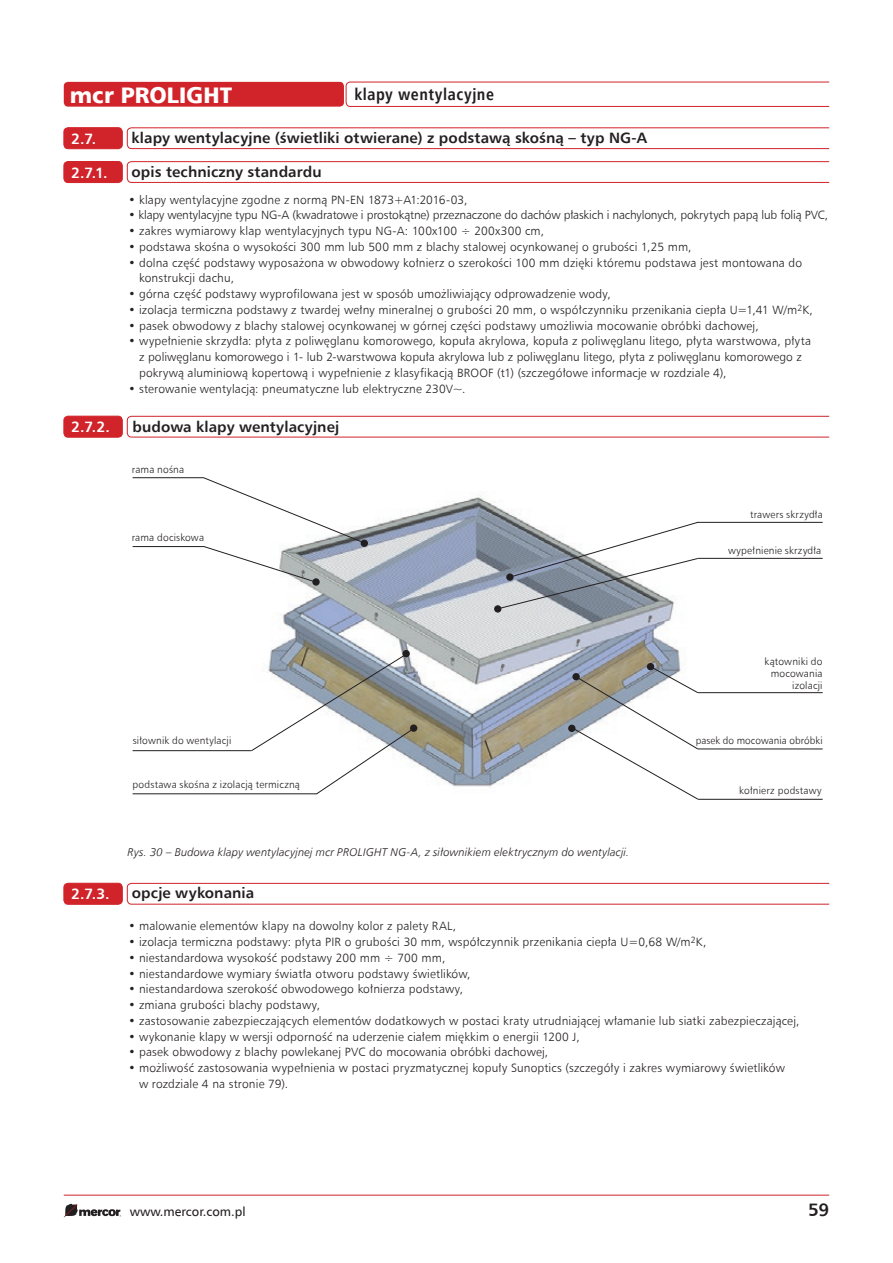
<style>
.page{position:relative;width:893px;height:1263px;background:#fff}
.page>*{position:absolute;margin:0;border:0;box-sizing:border-box;transform-origin:0 0}
.t1{font:22.5px "Humnst 777 Blk EU";color:#fff}
.t2{font:700 18px "Humnst 777 EU";color:#231f20}
.t3{font:700 16.5px "Humnst 777 Cn EU";letter-spacing:.035em;color:#231f20}
.t4{font:700 15px "Humnst 777 EU";letter-spacing:.005em;color:#231f20}
.t5{font:700 15px "Humnst 777 EU";color:#fff}
.t6{font:12.75px "Humnst 777 EU";color:#231f20}
.t7{font:12px/15.8px "Humnst 777 Lt EU";letter-spacing:.01em;color:#231f20}
.t8{font:12px "Humnst 777 Lt EU";letter-spacing:-.015em;color:#231f20}
.t9{font:italic 11.25px "Humnst 777 Lt EU";letter-spacing:.015em;color:#231f20}
.t10{font:10.2px/12.3px "Humnst 777 Lt EU";letter-spacing:.015em;color:#231f20;text-align:right}
</style>
<div class="page">
<svg style="left:64px;top:1204px;width:57px;height:13px"></svg>
<hr style="left:64px;top:1195px;width:765px;height:1px;background:#d1232a">
<div style="left:64px;top:82px;width:280px;height:25px;background:#d1232a;border-radius:4px"></div>
<svg style="left:346px;top:82px;width:484px;height:25px"></svg>
<svg style="left:127px;top:127px;width:703px;height:22px"></svg>
<div style="left:64px;top:128px;width:58px;height:21px;background:#d1232a;border-radius:4px"></div>
<div style="left:64px;top:128px;width:58px;height:21px;border:1px solid #d1232a;border-radius:4px"></div>
<svg style="left:127px;top:883px;width:703px;height:21px"></svg>
<div style="left:64px;top:883px;width:58px;height:21px;background:#d1232a;border-radius:4px"></div>
<div style="left:64px;top:883px;width:58px;height:21px;border:1px solid #d1232a;border-radius:4px"></div>
<svg style="left:127px;top:416px;width:703px;height:21px"></svg>
<div style="left:64px;top:416px;width:58px;height:21px;background:#d1232a;border-radius:4px"></div>
<div style="left:64px;top:416px;width:58px;height:21px;border:1px solid #d1232a;border-radius:4px"></div>
<svg style="left:127px;top:161px;width:703px;height:22px"></svg>
<div style="left:64px;top:161px;width:58px;height:22px;background:#d1232a;border-radius:4px"></div>
<div style="left:64px;top:161px;width:58px;height:22px;border:1px solid #d1232a;border-radius:4px"></div>
<img style="left:237px;top:495px;width:448px;height:300px">
<hr style="left:133px;top:793px;width:184px;height:1px;background:#231f20">
<div style="left:312px;top:578px;width:8px;height:8px;border:1px solid #231f20;border-radius:50%"></div>
<hr style="left:133px;top:546px;width:71px;height:1px;background:#231f20">
<hr style="left:133px;top:750px;width:119px;height:1px;background:#231f20">
<div style="left:402px;top:650px;width:8px;height:7px;border:1px solid #231f20;border-radius:50%"></div>
<div style="left:568px;top:725px;width:7px;height:7px;border:1px solid #231f20;border-radius:50%"></div>
<svg style="left:251px;top:651px;width:166px;height:143px"></svg>
<hr style="left:697px;top:522px;width:126px;height:1px;background:#231f20">
<hr style="left:698px;top:692px;width:125px;height:1px;background:#231f20">
<hr style="left:698px;top:558px;width:125px;height:1px;background:#231f20">
<hr style="left:133px;top:477px;width:71px;height:1px;background:#231f20">
<div style="left:647px;top:663px;width:7px;height:7px;border:1px solid #231f20;border-radius:50%"></div>
<div style="left:361px;top:540px;width:7px;height:7px;border:1px solid #231f20;border-radius:50%"></div>
<svg style="left:203px;top:477px;width:164px;height:108px"></svg>
<div style="left:494px;top:605px;width:7px;height:8px;border:1px solid #231f20;border-radius:50%"></div>
<svg style="left:495px;top:522px;width:203px;height:90px"></svg>
<svg style="left:569px;top:664px;width:129px;height:136px"></svg>
<hr style="left:698px;top:749px;width:125px;height:1px;background:#231f20">
<hr style="left:698px;top:799px;width:125px;height:1px;background:#231f20">
<h1 class="t1" style="left:70px;top:80px;width:164px">mcr PROLIGHT</h1>
<h3 class="t3" style="left:354px;top:83px;width:141px">klapy wentylacyjne</h3>
<p class="t5" style="left:71px;top:129px;width:27px">2.7.</p>
<p class="t4" style="left:132px;top:128px;width:517px">klapy wentylacyjne (świetliki otwierane) z podstawą skośną – typ NG-A</p>
<p class="t5" style="left:71px;top:164px;width:38px">2.7.1.</p>
<p class="t4" style="left:132px;top:162px;width:192px">opis techniczny standardu</p>
<p class="t5" style="left:71px;top:418px;width:40px">2.7.2.</p>
<p class="t7" style="left:128px;top:191px;width:340px">• klapy wentylacyjne zgodne z normą PN-EN 1873+A1:2016-03,</p>
<p class="t8" style="left:128px;top:208px;width:701px">• klapy wentylacyjne typu NG-A (kwadratowe i prostokątne) przeznaczone do dachów płaskich i nachylonych, pokrytych papą lub folią PVC,</p>
<p class="t7" style="left:128px;top:223px;width:417px">• zakres wymiarowy klap wentylacyjnych typu NG-A: 100x100 ÷ 200x300 cm,</p>
<p class="t7" style="left:128px;top:239px;width:565px">• podstawa skośna o wysokości 300 mm lub 500 mm z blachy stalowej ocynkowanej o grubości 1,25 mm,</p>
<p class="t7" style="left:139px;top:254px;width:664px;text-indent:-11px">• dolna część podstawy wyposażona w obwodowy kołnierz o szerokości 100 mm dzięki któremu podstawa jest montowana do konstrukcji dachu,</p>
<p class="t7" style="left:128px;top:286px;width:484px">• górna część podstawy wyprofilowana jest w sposób umożliwiający odprowadzenie wody,</p>
<p class="t7" style="left:128px;top:302px;width:686px">• izolacja termiczna podstawy z twardej wełny mineralnej o grubości 20 mm, o współczynniku przenikania ciepła U=1,41 W/m<sup>2</sup>K,</p>
<p class="t7" style="left:128px;top:317px;width:632px">• pasek obwodowy z blachy stalowej ocynkowanej w górnej części podstawy umożliwia mocowanie obróbki dachowej,</p>
<p class="t7" style="left:139px;top:333px;width:673px;text-indent:-11px">• wypełnienie skrzydła: płyta z poliwęglanu komorowego, kopuła akrylowa, kopuła z poliwęglanu litego, płyta warstwowa, płyta z poliwęglanu komorowego i 1- lub 2-warstwowa kopuła akrylowa lub z poliwęglanu litego, płyta z poliwęglanu komorowego z pokrywą aluminiową kopertową i wypełnienie z klasyfikacją BROOF (t1) (szczegółowe informacje w rozdziale 4),</p>
<p class="t7" style="left:128px;top:380px;width:339px">• sterowanie wentylacją: pneumatyczne lub elektryczne 230V~.</p>
<p class="t4" style="left:133px;top:417px;width:208px">budowa klapy wentylacyjnej</p>
<p class="t10" style="left:132px;top:464px;width:54px">rama nośna</p>
<p class="t10" style="left:132px;top:531px;width:74px">rama dociskowa</p>
<p class="t10" style="left:750px;top:508px;width:74px">trawers skrzydła</p>
<p class="t10" style="left:728px;top:544px;width:95px">wypełnienie skrzydła</p>
<p class="t10" style="left:133px;top:734px;width:100px">siłownik do wentylacji</p>
<p class="t10" style="left:133px;top:778px;width:169px">podstawa skośna z izolacją termiczną</p>
<p class="t9" style="left:128px;top:845px;width:503px">Rys. 30 – Budowa klapy wentylacyjnej mcr PROLIGHT NG-A, z siłownikiem elektrycznym do wentylacji.</p>
<p class="t10" style="left:765px;top:655px;width:59px">kątowniki do mocowania izolacji</p>
<p class="t10" style="left:696px;top:734px;width:128px">pasek do mocowania obróbki</p>
<p class="t10" style="left:739px;top:784px;width:84px">kołnierz podstawy</p>
<p class="t5" style="left:71px;top:885px;width:40px">2.7.3.</p>
<p class="t4" style="left:132px;top:884px;width:124px">opcje wykonania</p>
<p class="t7" style="left:128px;top:918px;width:329px">• malowanie elementów klapy na dowolny kolor z palety RAL,</p>
<p class="t7" style="left:128px;top:934px;width:580px">• izolacja termiczna podstawy: płyta PIR o grubości 30 mm, współczynnik przenikania ciepła U=0,68 W/m<sup>2</sup>K,</p>
<p class="t7" style="left:128px;top:950px;width:318px">• niestandardowa wysokość podstawy 200 mm ÷ 700 mm,</p>
<p class="t7" style="left:128px;top:965px;width:344px">• niestandardowe wymiary światła otworu podstawy świetlików,</p>
<p class="t7" style="left:128px;top:981px;width:336px">• niestandardowa szerokość obwodowego kołnierza podstawy,</p>
<p class="t7" style="left:128px;top:997px;width:193px">• zmiana grubości blachy podstawy,</p>
<p class="t7" style="left:128px;top:1012px;width:673px">• zastosowanie zabezpieczających elementów dodatkowych w postaci kraty utrudniającej włamanie lub siatki zabezpieczającej,</p>
<p class="t7" style="left:128px;top:1028px;width:453px">• wykonanie klapy w wersji odporność na uderzenie ciałem miękkim o energii 1200 J,</p>
<p class="t7" style="left:128px;top:1044px;width:421px">• pasek obwodowy z blachy powlekanej PVC do mocowania obróbki dachowej,</p>
<p class="t7" style="left:139px;top:1060px;width:647px;text-indent:-11px">• możliwość zastosowania wypełnienia w postaci pryzmatycznej kopuły Sunoptics (szczegóły i zakres wymiarowy świetlików w rozdziale 4 na stronie 79).</p>
<p class="t6" style="left:130px;top:1204px;width:117px">www.mercor.com.pl</p>
<h2 class="t2" style="left:808px;top:1198px;width:22px">59</h2>
</div>
